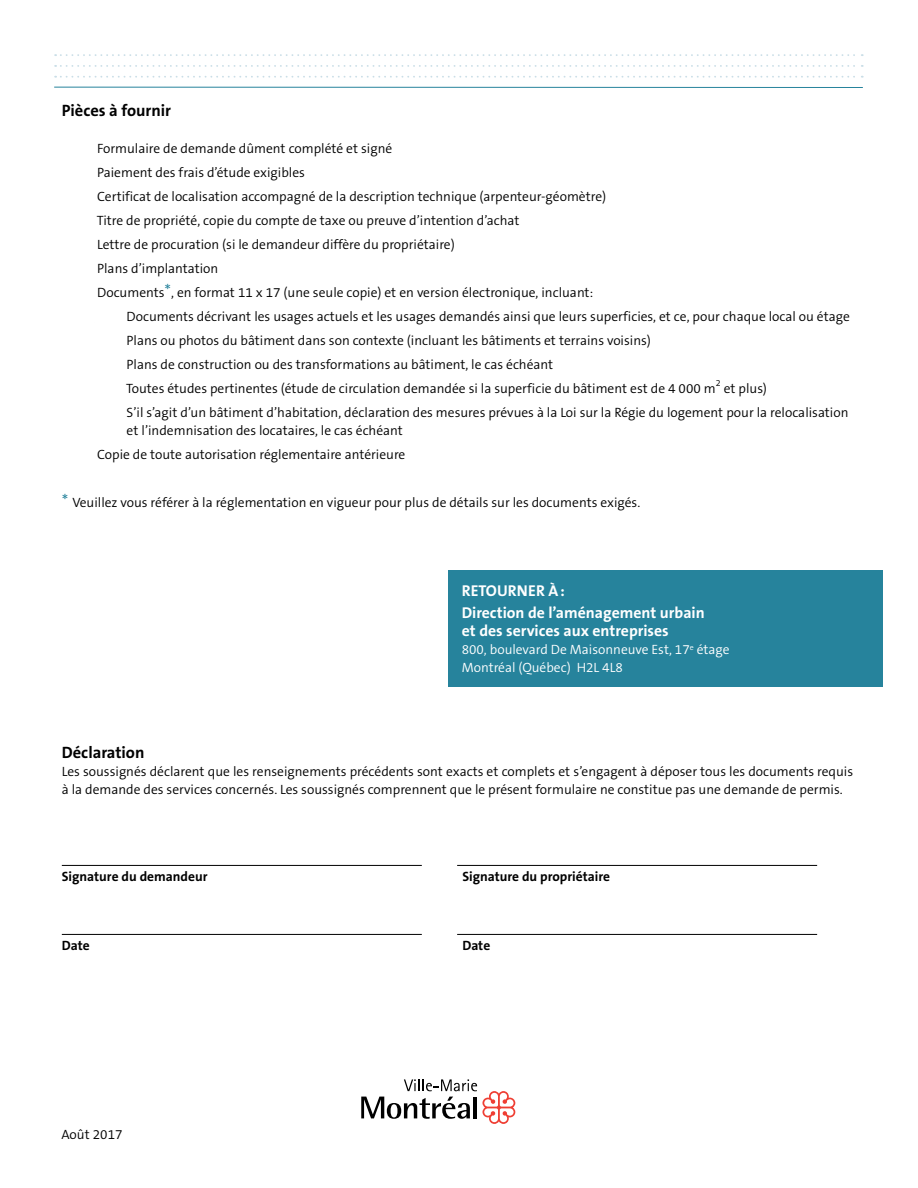
<style>
.page{position:relative;width:918px;height:1188px;background:#fff}
.page>*{position:absolute;margin:0;border:0;box-sizing:border-box;transform-origin:0 0}
.questionnaire2{font:700 16.5px "The Sans B7";color:#000}
.questionnaire2-2{font:700 15.75px "The Sans B7";color:#fff}
.questionnaire2-3{font:300 13.5px/18px "The Sans B4";color:#000}
.questionnaire2-4{font:300 13.5px "The Sans B4";color:#fff}
.questionnaire2-5{font:700 13.5px "The Sans B7";color:#000}
.questionnaire2-6{font:300 9px "The Sans B4";color:#000}
.s1{font-size:18px;color:#26839c}
</style>
<div class="page">
<svg style="left:55px;top:54px;width:808px;height:2px"></svg>
<svg style="left:55px;top:76px;width:808px;height:2px"></svg>
<svg style="left:55px;top:65px;width:808px;height:2px"></svg>
<hr style="left:54px;top:87px;width:809px;height:1px;background:#26839c">
<svg style="left:361px;top:1079px;width:154px;height:45px"></svg>
<hr style="left:62px;top:865px;width:360px;height:1px;background:#000">
<hr style="left:457px;top:865px;width:360px;height:1px;background:#000">
<hr style="left:62px;top:934px;width:360px;height:1px;background:#000">
<hr style="left:457px;top:934px;width:360px;height:1px;background:#000">
<div style="left:448px;top:571px;width:435px;height:116px;background:#26839c"></div>
<p class="questionnaire2" style="left:62px;top:102px;width:111px">Pièces à fournir</p>
<p class="questionnaire2-3" style="left:97px;top:140px;width:297px">Formulaire de demande dûment complété et signé</p>
<p class="questionnaire2-3" style="left:97px;top:164px;width:209px">Paiement des frais d’étude exigibles</p>
<p class="questionnaire2-3" style="left:97px;top:188px;width:511px">Certificat de localisation accompagné de la description technique (arpenteur-géomètre)</p>
<p class="questionnaire2-3" style="left:97px;top:212px;width:424px">Titre de propriété, copie du compte de taxe ou preuve d’intention d’achat</p>
<p class="questionnaire2-3" style="left:97px;top:236px;width:359px">Lettre de procuration (si le demandeur diffère du propriétaire)</p>
<p class="questionnaire2-3" style="left:97px;top:260px;width:123px">Plans d’implantation</p>
<p class="questionnaire2-3" style="left:97px;top:284px;width:498px">Documents<span class="s1">*</span>, en format 11 x 17 (une seule copie) et en version électronique, incluant:</p>
<p class="questionnaire2-3" style="left:127px;top:308px;width:725px">Documents décrivant les usages actuels et les usages demandés ainsi que leurs superficies, et ce, pour chaque local ou étage</p>
<p class="questionnaire2-3" style="left:127px;top:332px;width:526px">Plans ou photos du bâtiment dans son contexte (incluant les bâtiments et terrains voisins)</p>
<p class="questionnaire2-3" style="left:127px;top:356px;width:428px">Plans de construction ou des transformations au bâtiment, le cas échéant</p>
<p class="questionnaire2-3" style="left:126px;top:380px;width:591px">Toutes études pertinentes (étude de circulation demandée si la superficie du bâtiment est de 4 000 m</p>
<p class="questionnaire2-6" style="left:716px;top:378px;width:6px">2</p>
<p class="questionnaire2-3" style="left:724px;top:380px;width:45px">et plus)</p>
<p class="questionnaire2-3" style="left:127px;top:404px;width:723px">S’il s’agit d’un bâtiment d’habitation, déclaration des mesures prévues à la Loi sur la Régie du logement pour la relocalisation et l’indemnisation des locataires, le cas échéant</p>
<p class="questionnaire2-3" style="left:97px;top:446px;width:310px">Copie de toute autorisation réglementaire antérieure</p>
<p class="questionnaire2-3" style="left:62px;top:494px;width:580px"><span class="s1">*</span> Veuillez vous référer à la réglementation en vigueur pour plus de détails sur les documents exigés.</p>
<p class="questionnaire2-2" style="left:462px;top:582px;width:105px">RETOURNER À:</p>
<p class="questionnaire2-2" style="left:462px;top:604px;width:245px">Direction de l’aménagement urbain</p>
<p class="questionnaire2-2" style="left:462px;top:622px;width:209px">et des services aux entreprises</p>
<p class="questionnaire2-4" style="left:462px;top:643px;width:269px">800, boulevard De Maisonneuve Est, 17<sup>e</sup> étage</p>
<p class="questionnaire2-4" style="left:462px;top:661px;width:163px">Montréal (Québec) H2L 4L8</p>
<p class="questionnaire2" style="left:62px;top:744px;width:84px">Déclaration</p>
<p class="questionnaire2-3" style="left:62px;top:763px;width:793px">Les soussignés déclarent que les renseignements précédents sont exacts et complets et s’engagent à déposer tous les documents requis à la demande des services concernés. Les soussignés comprennent que le présent formulaire ne constitue pas une demande de permis.</p>
<p class="questionnaire2-5" style="left:62px;top:869px;width:147px">Signature du demandeur</p>
<p class="questionnaire2-5" style="left:462px;top:869px;width:149px">Signature du propriétaire</p>
<p class="questionnaire2-5" style="left:62px;top:938px;width:29px">Date</p>
<p class="questionnaire2-5" style="left:462px;top:938px;width:29px">Date</p>
<p class="questionnaire2-3" style="left:61px;top:1126px;width:63px">Août 2017</p>
</div>
